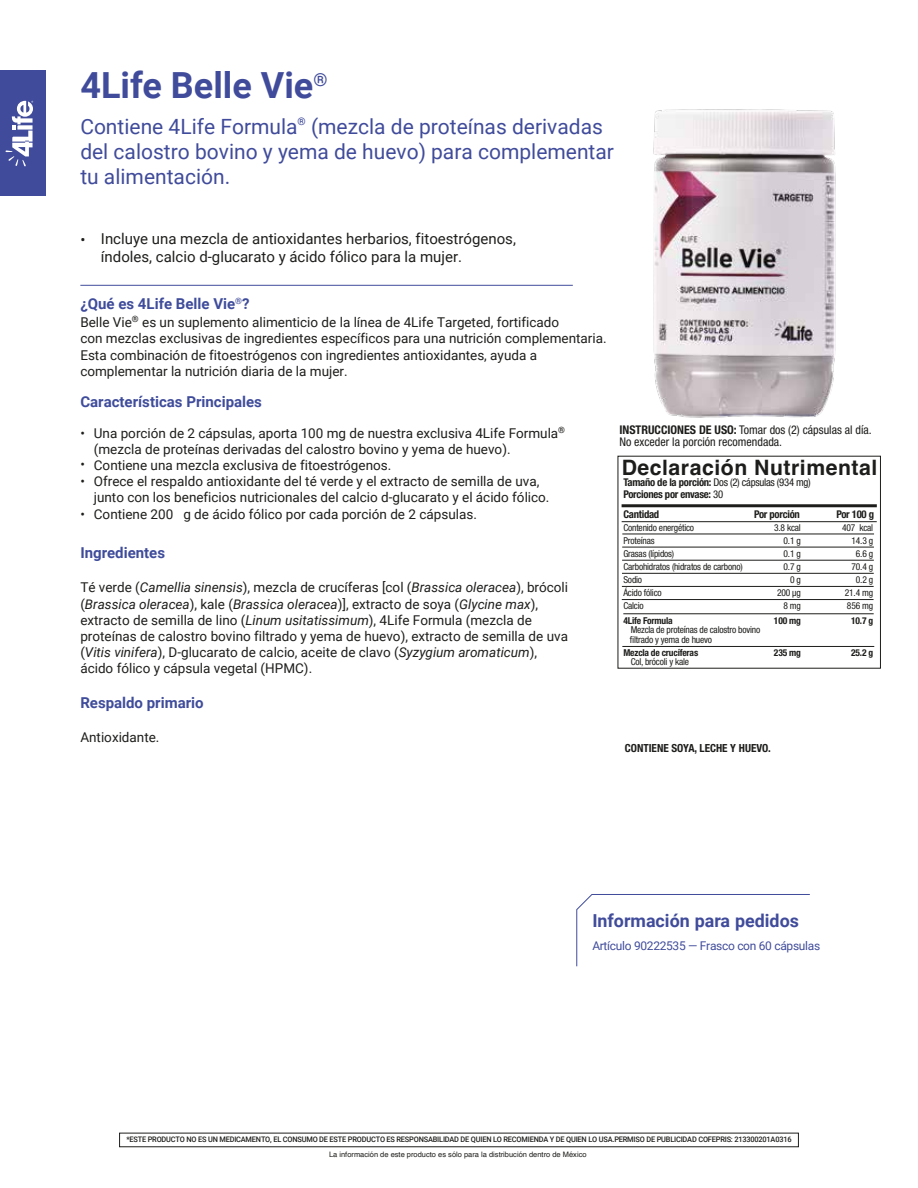
<style>
.page{position:relative;width:918px;height:1188px;background:#fff}
.page>*{position:absolute;margin:0;border:0;box-sizing:border-box;transform-origin:0 0}
.t1{font:700 36px "Roboto";color:#404c9b}
.t2{font:700 21.15px "Helvetica";letter-spacing:.025em;color:#1d1d1b}
.t3{font:21px/25.2px "Roboto";color:#404c9b}
.t4{font:700 17.85px "Roboto";color:#404c9b}
.t5{font:15px/18px "Roboto";color:#1e1e1c}
.t6{font:700 15px "Roboto";color:#3f4c9b}
.t7{font:13.5px/16.2px "Roboto";color:#1e1e1c}
.t8{font:condensed 12px/11.9px "Helvetica Neue LT Std";color:#1d1d1b}
.t9{font:12px "Roboto";letter-spacing:-.025em;color:#404c9b}
.t10{font:700 condensed 11.1px "Helvetica Neue LT Std";color:#1d1d1b}
.t11{font:700 condensed 10.65px/11.9px "Helvetica Neue LT Std";letter-spacing:-.025em;color:#1d1d1b}
.t12{font:condensed 9.45px/9.4px "Helvetica Neue LT Std";letter-spacing:-.02em;color:#1d1d1b}
.t13{font:700 condensed 9.45px "Helvetica Neue LT Std";letter-spacing:-.02em;color:#1d1d1b}
.t14{font:500 7.65px "Roboto";letter-spacing:-.025em;color:#1e1e1c}
.t15{font:7.5px "Helvetica";color:#1e1e1c}
.s1{font-style:italic}
.s2{font-weight:700}
.s3{font-weight:400}
</style>
<div class="page">
<hr style="left:80px;top:285px;width:493px;height:1px;background:#404c9b">
<svg style="left:576px;top:894px;width:234px;height:73px"></svg>
<div style="left:0;top:70px;width:46px;height:126px;background:#404c9b"></div>
<svg style="left:6px;top:101px;width:27px;height:65px"></svg>
<img style="left:653px;top:109px;width:183px;height:309px">
<hr style="left:622px;top:504px;width:255px;height:3px;background:#1d1d1b">
<hr style="left:622px;top:521px;width:255px;height:1px;background:#1d1d1b">
<hr style="left:622px;top:534px;width:252px;height:1px;background:#1d1d1b">
<hr style="left:622px;top:547px;width:252px;height:1px;background:#1d1d1b">
<hr style="left:622px;top:560px;width:252px;height:1px;background:#1d1d1b">
<hr style="left:622px;top:573px;width:252px;height:1px;background:#1d1d1b">
<hr style="left:622px;top:586px;width:252px;height:1px;background:#1d1d1b">
<hr style="left:622px;top:599px;width:252px;height:1px;background:#1d1d1b">
<hr style="left:623px;top:613px;width:251px;height:1px;background:#1d1d1b">
<hr style="left:622px;top:646px;width:252px;height:1px;background:#1d1d1b">
<h1 class="t1" style="left:80px;top:60px;width:249px">4Life Belle Vie<sup>®</sup></h1>
<h3 class="t3" style="left:80px;top:113px;width:535px">Contiene 4Life Formula<sup>®</sup> (mezcla de proteínas derivadas del calostro bovino y yema de huevo) para complementar tu alimentación.</h3>
<p class="t5" style="left:101px;top:229px;width:417px;text-indent:-21px">• Incluye una mezcla de antioxidantes herbarios, fitoestrógenos, índoles, calcio d-glucarato y ácido fólico para la mujer.</p>
<p class="t6" style="left:80px;top:293px;width:171px">¿Qué es 4Life Belle Vie<sup>®</sup>?</p>
<p class="t7" style="left:80px;top:314px;width:528px">Belle Vie<sup>®</sup> es un suplemento alimenticio de la línea de 4Life Targeted, fortificado<br>con mezclas exclusivas de ingredientes específicos para una nutrición complementaria.<br>Esta combinación de fitoestrógenos con ingredientes antioxidantes, ayuda a complementar la nutrición diaria de la mujer.</p>
<p class="t6" style="left:80px;top:391px;width:183px">Características Principales</p>
<p class="t7" style="left:80px;top:424px;width:6px">•</p>
<p class="t7" style="left:80px;top:456px;width:6px">•</p>
<p class="t7" style="left:80px;top:472px;width:6px">•</p>
<p class="t7" style="left:80px;top:505px;width:6px">•</p>
<p class="t7" style="left:94px;top:424px;width:473px">Una porción de 2 cápsulas, aporta 100 mg de nuestra exclusiva 4Life Formula<sup>® </sup>(mezcla de proteínas derivadas del calostro bovino y yema de huevo).<br>Contiene una mezcla exclusiva de fitoestrógenos.<br>Ofrece el respaldo antioxidante del té verde y el extracto de semilla de uva, junto con los beneficios nutricionales del calcio d-glucarato y el ácido fólico.<br>Contiene 200 g de ácido fólico por cada porción de 2 cápsulas.</p>
<p class="t6" style="left:80px;top:542px;width:86px">Ingredientes</p>
<p class="t7" style="left:80px;top:579px;width:489px">Té verde (<span class="s1">Camellia sinensis</span>), mezcla de crucíferas [col (<span class="s1">Brassica oleracea</span>), brócoli (<span class="s1">Brassica oleracea</span>), kale (<span class="s1">Brassica oleracea</span>)], extracto de soya (<span class="s1">Glycine max</span>), extracto de semilla de lino (<span class="s1">Linum usitatissimum</span>), 4Life Formula (mezcla de proteínas de calostro bovino filtrado y yema de huevo), extracto de semilla de uva (<span class="s1">Vitis vinifera</span>), D-glucarato de calcio, aceite de clavo (<span class="s1">Syzygium aromaticum</span>), ácido fólico y cápsula vegetal (HPMC).</p>
<p class="t6" style="left:80px;top:692px;width:125px">Respaldo primario</p>
<p class="t7" style="left:80px;top:728px;width:81px">Antioxidante.</p>
<p class="t8" style="left:619px;top:424px;width:254px"><span class="s2">INSTRUCCIONES DE USO:</span> Tomar dos (2) cápsulas al día.<br>No exceder la porción recomendada.</p>
<h2 class="t2" style="left:622px;top:455px;width:257px">Declaración Nutrimental</h2>
<p class="t11" style="left:623px;top:477px;width:189px">Tamaño de la porción: <span class="s3">Dos (2) cápsulas (934 mg)<br></span>Porciones por envase: <span class="s3">30</span></p>
<p class="t11" style="left:623px;top:508px;width:37px">Cantidad</p>
<p class="t11" style="left:754px;top:508px;width:47px">Por porción</p>
<p class="t11" style="left:836px;top:508px;width:39px">Por 100 g</p>
<p class="t12" style="left:623px;top:523px;width:72px">Contenido energético</p>
<p class="t12" style="left:774px;top:523px;width:28px">3.8 kcal</p>
<p class="t12" style="left:842px;top:523px;width:33px">407 kcal</p>
<p class="t12" style="left:623px;top:536px;width:33px">Proteínas</p>
<p class="t12" style="left:784px;top:536px;width:19px">0.1 g</p>
<p class="t12" style="left:852px;top:536px;width:23px">14.3 g</p>
<p class="t12" style="left:623px;top:549px;width:52px">Grasas (lípidos)</p>
<p class="t12" style="left:784px;top:549px;width:19px">0.1 g</p>
<p class="t12" style="left:856px;top:549px;width:19px">6.6 g</p>
<p class="t12" style="left:623px;top:562px;width:121px">Carbohidratos (hidratos de carbono)</p>
<p class="t12" style="left:784px;top:562px;width:19px">0.7 g</p>
<p class="t12" style="left:852px;top:562px;width:23px">70.4 g</p>
<p class="t12" style="left:623px;top:575px;width:20px">Sodio</p>
<p class="t12" style="left:790px;top:575px;width:12px">0 g</p>
<p class="t12" style="left:856px;top:575px;width:19px">0.2 g</p>
<p class="t12" style="left:623px;top:588px;width:40px">Ácido fólico</p>
<p class="t12" style="left:777px;top:588px;width:25px">200 µg</p>
<p class="t12" style="left:845px;top:588px;width:30px">21.4 mg</p>
<p class="t12" style="left:623px;top:601px;width:22px">Calcio</p>
<p class="t12" style="left:783px;top:601px;width:19px">8 mg</p>
<p class="t12" style="left:847px;top:601px;width:28px">856 mg</p>
<p class="t13" style="left:623px;top:614px;width:51px">4Life Formula</p>
<p class="t13" style="left:774px;top:614px;width:28px">100 mg</p>
<p class="t13" style="left:851px;top:614px;width:24px">10.7 g</p>
<p class="t12" style="left:630px;top:625px;width:132px">Mezcla de proteínas de calostro bovino filtrado y yema de huevo</p>
<p class="t13" style="left:623px;top:647px;width:76px">Mezcla de crucíferas</p>
<p class="t13" style="left:774px;top:647px;width:28px">235 mg</p>
<p class="t13" style="left:851px;top:647px;width:24px">25.2 g</p>
<p class="t12" style="left:631px;top:657px;width:60px">Col, brócoli y kale</p>
<p class="t10" style="left:625px;top:741px;width:147px">CONTIENE SOYA, LECHE Y HUEVO.</p>
<h3 class="t4" style="left:592px;top:908px;width:208px">Información para pedidos</h3>
<p class="t9" style="left:592px;top:937px;width:229px">Artículo 90222535 — Frasco con 60 cápsulas</p>
<p class="t14" style="left:126px;top:1134px;width:667px">*ESTE PRODUCTO NO ES UN MEDICAMENTO, EL CONSUMO DE ESTE PRODUCTO ES RESPONSABILIDAD DE QUIEN LO RECOMIENDA Y DE QUIEN LO USA.PERMISO DE PUBLICIDAD COFEPRIS: 213300201A0316</p>
<p class="t15" style="left:329px;top:1148px;width:259px">La información de este producto es sólo para la distribución dentro de México</p>
</div>
